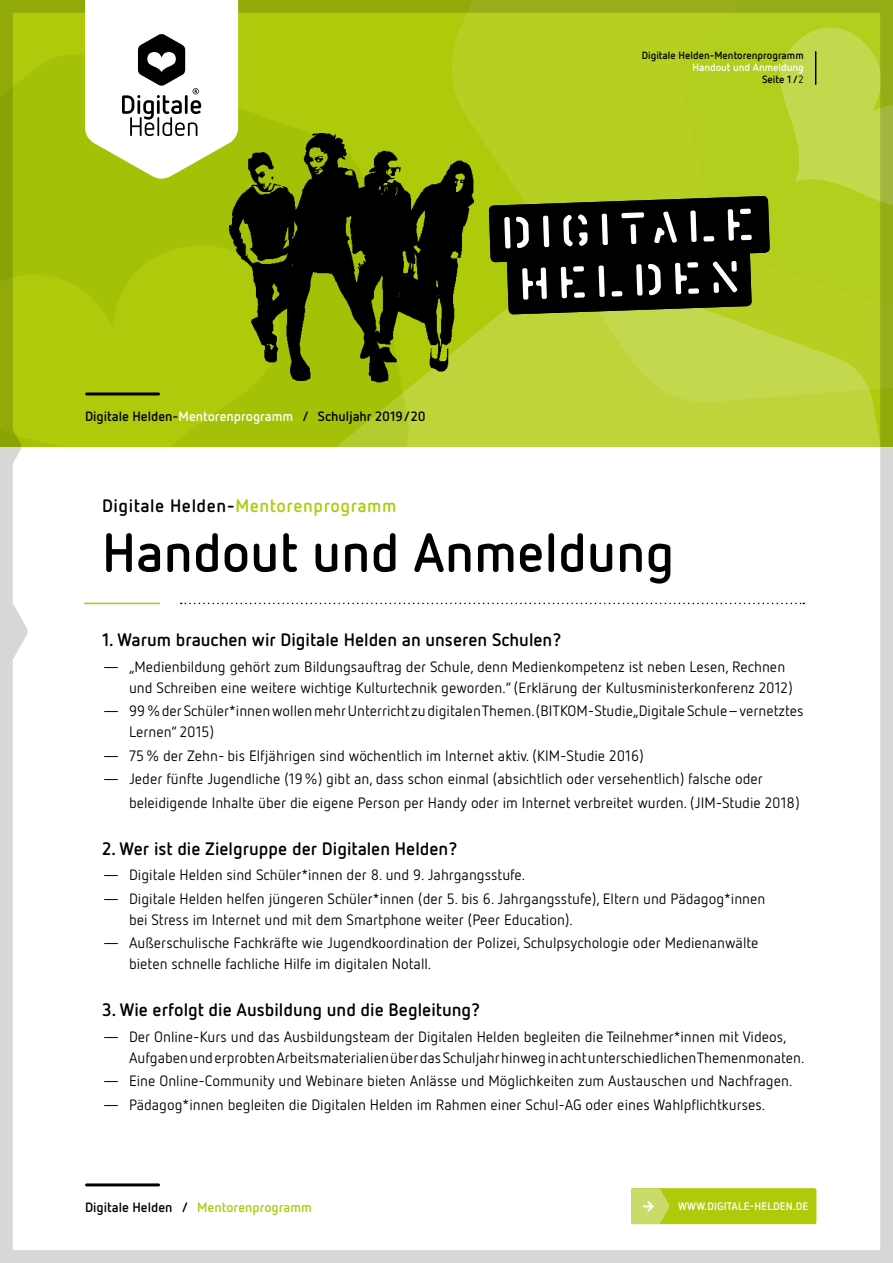
<style>
.page{position:relative;width:893px;height:1263px;background:#fff}
.page>*{position:absolute;margin:0;border:0;box-sizing:border-box;transform-origin:0 0}
.t1{font:700 54px "Netto OT";color:#000}
.t2{font:700 18px "Netto OT";color:#000}
.t3{font:700 18px "Netto OT";letter-spacing:.03em;color:#afca0b}
.t4{font:15px/21px "Netto OT";color:#000}
.t5{font:700 13.5px "Netto OT";color:#000}
.t6{font:700 13.5px "Netto OT";color:#afca0b}
.t7{font:700 10.95px "Netto OT";letter-spacing:.01em;color:#fff}
.t8{font:700 10.5px "Netto OT";color:#000}
.t9{font:700 10.5px/12px "Netto OT";color:#fff;text-align:right}
.s1{color:#fff}
.s2{color:#000}
.s3{font-weight:400;color:#000}
</style>
<div class="page">
<div style="left:0;top:0;width:893px;height:1263px;border:13px solid #d6d7d6"></div>
<svg style="left:0;top:602px;width:28px;height:59px"></svg>
<svg style="left:0;top:446px;width:21px;height:30px"></svg>
<svg style="left:273px;top:0;width:165px;height:110px;background:#a8c20a"></svg>
<svg style="left:438px;top:0;width:237px;height:259px;background:#b3cc1e"></svg>
<svg style="left:414px;top:259px;width:479px;height:187px;background:#bdd33a"></svg>
<svg style="left:675px;top:0;width:218px;height:311px;background:#b1ca1d"></svg>
<svg style="left:779px;top:27px;width:114px;height:180px;background:#bbd13e"></svg>
<svg style="left:0;top:46px;width:414px;height:400px;background:#a6c20a"></svg>
<svg style="left:0;top:243px;width:281px;height:203px;background:#aac50a"></svg>
<hr style="left:87px;top:1183px;width:72px;height:3px;background:#000">
<hr style="left:87px;top:392px;width:72px;height:3px;background:#000">
<svg style="left:85px;top:0;width:153px;height:179px"></svg>
<hr style="left:815px;top:52px;width:1px;height:32px;background:#000">
<div style="left:631px;top:1188px;width:185px;height:36px;background:#afca0b;border-radius:2px"></div>
<svg style="left:489px;top:196px;width:281px;height:118px;background:#353821"></svg>
<img style="left:230px;top:134px;width:243px;height:249px">
<hr style="left:85px;top:603px;width:75px;height:1px;background:#afca0b">
<svg style="left:181px;top:603px;width:623px;height:1px"></svg>
<svg style="left:631px;top:1188px;width:39px;height:36px"></svg>
<p class="t5" style="left:85px;top:408px;width:342px">Digitale Helden-<span class="s1">Mentorenprogramm</span> / Schuljahr 2019/20</p>
<p class="t8" style="left:642px;top:49px;width:163px">Digitale Helden-Mentorenprogramm</p>
<p class="t9" style="left:692px;top:61px;width:113px">Handout und Anmeldung<br><span class="s2">Seite 1 /</span><span class="s3">2</span></p>
<p class="t3" style="left:102px;top:494px;width:296px"><span class="s2">Digitale Helden-</span>Mentorenprogramm</p>
<h1 class="t1" style="left:102px;top:519px;width:574px">Handout und Anmeldung</h1>
<p class="t2" style="left:102px;top:629px;width:461px">1. Warum brauchen wir Digitale Helden an unseren Schulen?</p>
<p class="t4" style="left:129px;top:656px;width:665px;text-indent:-27px">— „Medienbildung gehört zum Bildungsauftrag der Schule, denn Medienkompetenz ist neben Lesen, Rechnen und Schreiben eine weitere wichtige Kulturtechnik geworden.“ (Erklärung der Kultusministerkonferenz 2012)</p>
<p class="t4" style="left:129px;top:700px;width:676px;text-indent:-27px">— 99% der Schüler*innen wollen mehr Unterricht zu digitalen Themen. (BITKOM-Studie „Digitale Schule – vernetztes<br>Lernen“ 2015)</p>
<p class="t4" style="left:102px;top:745px;width:543px">— 75% der Zehn- bis Elfjährigen sind wöchentlich im Internet aktiv. (KIM-Studie 2016)</p>
<p class="t4" style="left:129px;top:767px;width:672px;line-height:24px;text-indent:-27px">— Jeder fünfte Jugendliche (19%) gibt an, dass schon einmal (absichtlich oder versehentlich) falsche oder beleidigende Inhalte über die eigene Person per Handy oder im Internet verbreitet wurden. (JIM-Studie 2018)</p>
<p class="t2" style="left:102px;top:837px;width:357px">2. Wer ist die Zielgruppe der Digitalen Helden?</p>
<p class="t4" style="left:102px;top:864px;width:425px">— Digitale Helden sind Schüler*innen der 8. und 9. Jahrgangsstufe.</p>
<p class="t4" style="left:129px;top:887px;width:638px;text-indent:-27px">— Digitale Helden helfen jüngeren Schüler*innen (der 5. bis 6. Jahrgangsstufe), Eltern und Pädagog*innen bei Stress im Internet und mit dem Smartphone weiter (Peer Education).</p>
<p class="t4" style="left:129px;top:932px;width:631px;text-indent:-27px">— Außerschulische Fachkräfte wie Jugendkoordination der Polizei, Schulpsychologie oder Medienanwälte bieten schnelle fachliche Hilfe im digitalen Notall.</p>
<p class="t2" style="left:102px;top:999px;width:380px">3. Wie erfolgt die Ausbildung und die Begleitung?</p>
<p class="t4" style="left:129px;top:1025px;width:677px;text-indent:-27px">— Der Online-Kurs und das Ausbildungsteam der Digitalen Helden begleiten die Teilnehmer*innen mit Videos,<br>Aufgaben und erprobten Arbeitsmaterialien über das Schuljahr hinweg in acht unterschiedlichen Themenmonaten.</p>
<p class="t4" style="left:102px;top:1070px;width:692px">— Eine Online-Community und Webinare bieten Anlässe und Möglichkeiten zum Austauschen und Nachfragen.</p>
<p class="t4" style="left:102px;top:1094px;width:665px">— Pädagog*innen begleiten die Digitalen Helden im Rahmen einer Schul-AG oder eines Wahlpflichtkurses.</p>
<p class="t6" style="left:85px;top:1199px;width:228px"><span class="s2">Digitale Helden /</span> Mentorenprogramm</p>
<p class="t7" style="left:678px;top:1200px;width:132px">WWW.DIGITALE-HELDEN.DE</p>
</div>
